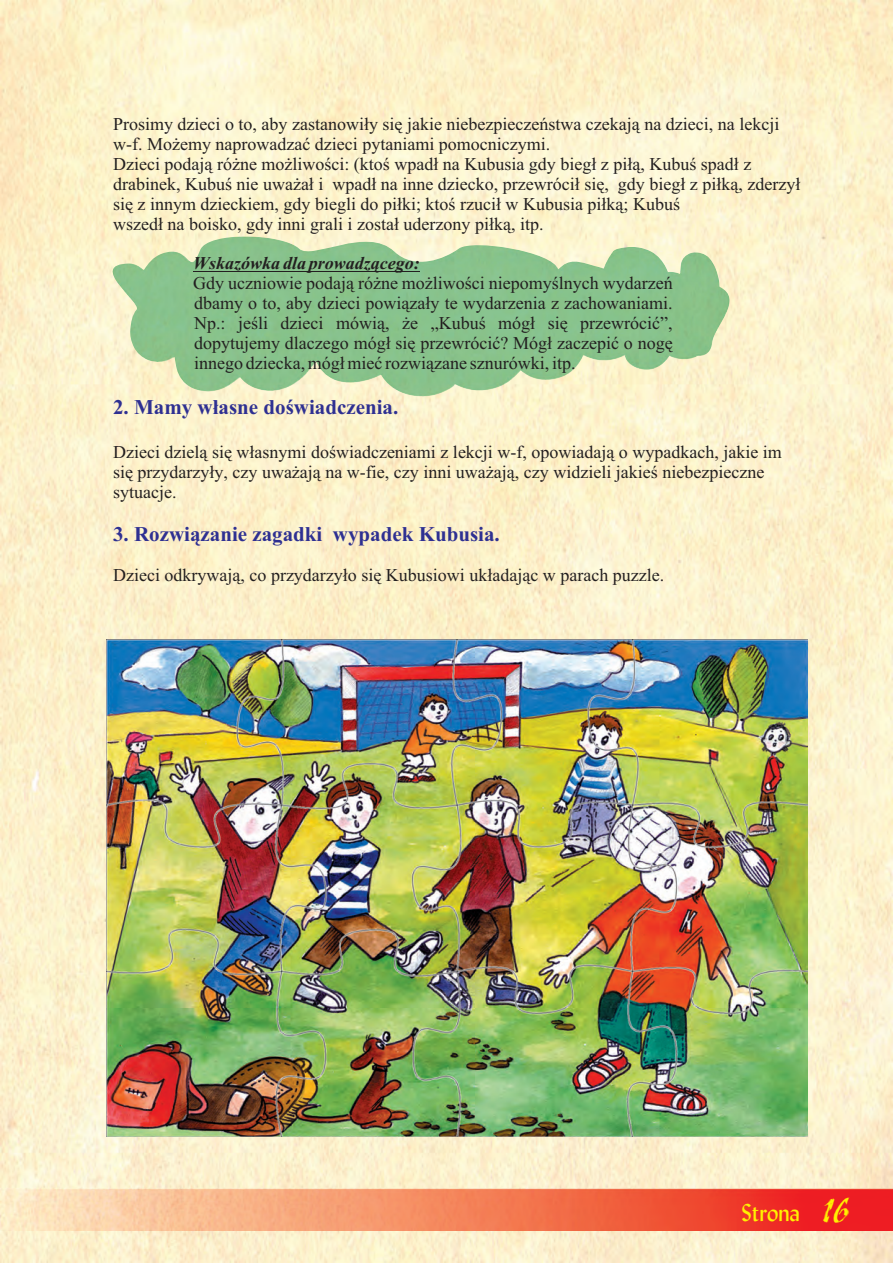
<style>
.page{position:relative;width:894px;height:1263px;background:#fff}
.page>*{position:absolute;margin:0;border:0;box-sizing:border-box;transform-origin:0 0}
.t1{font:24px "Lydian BT";color:#fff101}
.t2{font:700 21px "Times New Roman";color:#2e3092}
.t3{font:18px/20px "Times New Roman";color:#231f20}
.t4{font:italic 700 18px "Times New Roman";color:#231f20}
.s1{font-family:"Ruach Plain";font-size:35.4px}
</style>
<div class="page">
<img style="left:0;top:0;width:893px;height:1263px">
<img style="left:86px;top:226px;width:658px;height:172px">
<hr style="left:193px;top:271px;width:227px;height:1px;background:#231f20">
<img style="left:106px;top:639px;width:702px;height:498px">
<img style="left:0;top:1189px;width:893px;height:42px">
<p class="t3" style="left:113px;top:116px;width:689px">Prosimy dzieci o to, aby zastanowi³y siê jakie niebezpieczeñstwa czekaj¹ na dzieci, na lekcji w-f. Mo¿emy naprowadzaæ dzieci pytaniami pomocniczymi.<br>Dzieci podaj¹ ró¿ne mo¿liwoœci: (ktoœ wpad³ na Kubusia gdy bieg³ z pi³¹, Kubuœ spad³ z drabinek, Kubuœ nie uwa¿a³ i wpad³ na inne dziecko, przewróci³ siê, gdy bieg³ z pi³k¹, zderzy³ siê z innym dzieckiem, gdy biegli do pi³ki; ktoœ rzuci³ w Kubusia pi³k¹; Kubuœ<br>wszed³ na boisko, gdy inni grali i zosta³ uderzony pi³k¹, itp.</p>
<p class="t4" style="left:193px;top:257px;width:228px">Wskazówka dla prowadz¹cego:</p>
<p class="t3" style="left:193px;top:275px;width:481px;text-align:justify">Gdy uczniowie podaj¹ ró¿ne mo¿liwoœci niepomyœlnych wydarzeñ dbamy o to, aby dzieci powi¹za³y te wydarzenia z zachowaniami.<br>Np.: jeœli dzieci mówi¹, ¿e „Kubuœ móg³ siê przewróciæ”, dopytujemy dlaczego móg³ siê przewróciæ? Móg³ zaczepiæ o nogê innego dziecka, móg³ mieæ rozwi¹zane sznurówki, itp.</p>
<p class="t2" style="left:113px;top:400px;width:287px">2. Mamy w³asne doœwiadczenia.</p>
<p class="t3" style="left:113px;top:444px;width:670px">Dzieci dziel¹ siê w³asnymi doœwiadczeniami z lekcji w-f, opowiadaj¹ o wypadkach, jakie im siê przydarzy³y, czy uwa¿aj¹ na w-fie, czy inni uwa¿aj¹, czy widzieli jakieœ niebezpieczne sytuacje.</p>
<p class="t2" style="left:113px;top:526px;width:388px">3. Rozwi¹zanie zagadki wypadek Kubusia.</p>
<p class="t3" style="left:113px;top:566px;width:553px">Dzieci odkrywaj¹, co przydarzy³o siê Kubusiowi uk³adaj¹c w parach puzzle.</p>
<h1 class="t1" style="left:741px;top:1203px;width:109px">Strona <span class="s1">16</span></h1>
</div>
